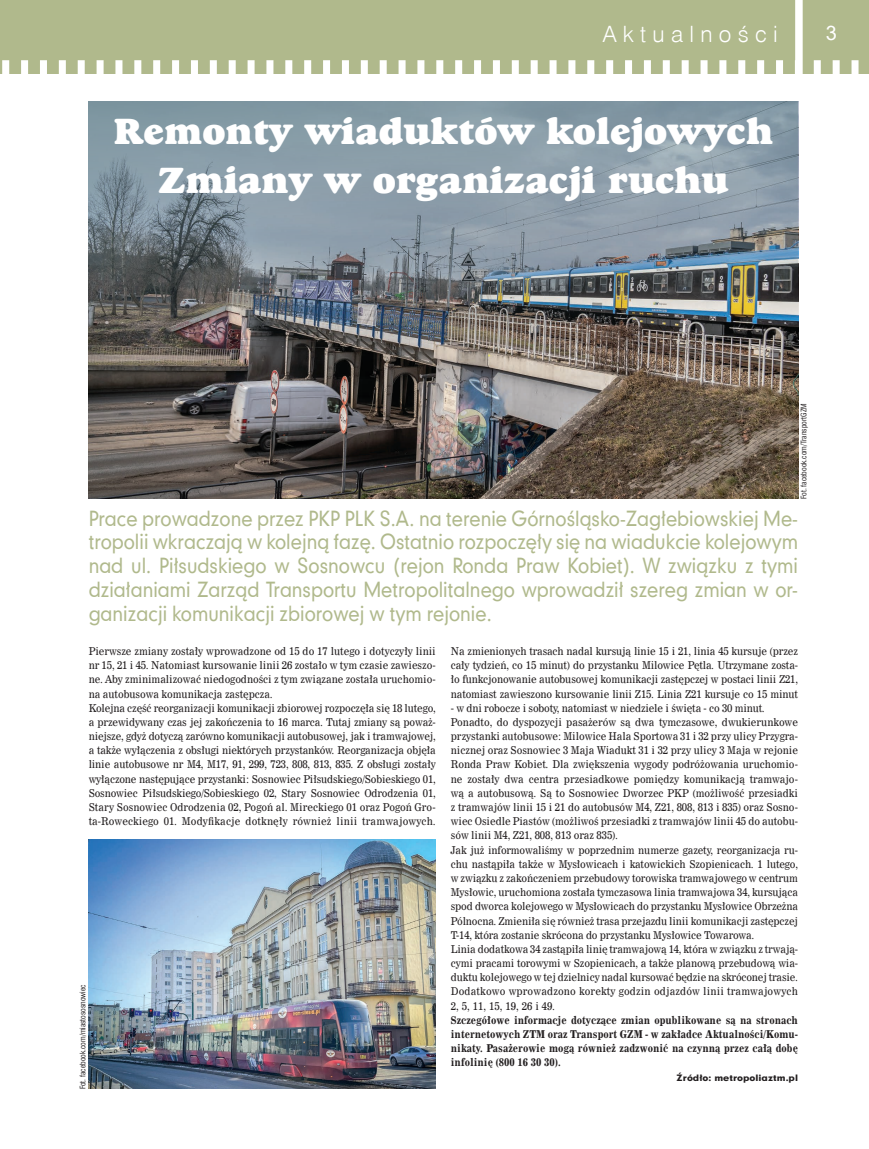
<style>
.page{position:relative;width:869px;height:1149px;background:#fff}
.page>*{position:absolute;margin:0;border:0;box-sizing:border-box;transform-origin:0 0}
.tytul{font:37.5px/48.8px "Goudy Hvyface EU";color:#fff;text-align:center}
.t1{font:22.5px "Swis 721 Lt EU";letter-spacing:.28em;color:#fff}
.lead{font:20px/23.8px "Geometric 706 Md EU";color:#b0b98c;text-align:justify;scale:.9 1}
.t2{font:20px "Arial";color:#fff}
.tekst{font:10.62px/14.1px "News 705 EU";letter-spacing:-.01em;color:#231f20;text-align:justify;scale:.9 1}
.tekst-2{font:700 10.62px/14.1px "News 705 EU";color:#231f20;text-align:justify;scale:.9 1}
.tekst-3{font:10.62px/14.1px "News 705 EU";letter-spacing:.01em;color:#231f20;scale:.9 1}
.podpis_autor{font:8.5px "Geometric 706 Blk EU";color:#231f20;scale:1.11 1}
.autor_foto{font:7.5px "Swis 721 Cn EU";color:#231f20}
</style>
<div class="page">
<div style="left:0;top:0;width:868px;height:73px;background:#b0b98c"></div>
<svg style="left:795px;top:0;width:7px;height:73px"></svg>
<div style="left:2px;top:60px;width:7px;height:38px;background:#fff"></div>
<div style="left:21px;top:60px;width:7px;height:38px;background:#fff"></div>
<div style="left:40px;top:60px;width:7px;height:38px;background:#fff"></div>
<div style="left:59px;top:60px;width:7px;height:38px;background:#fff"></div>
<div style="left:78px;top:60px;width:7px;height:38px;background:#fff"></div>
<div style="left:96px;top:60px;width:7px;height:38px;background:#fff"></div>
<div style="left:115px;top:60px;width:7px;height:38px;background:#fff"></div>
<div style="left:134px;top:60px;width:7px;height:38px;background:#fff"></div>
<div style="left:153px;top:60px;width:7px;height:38px;background:#fff"></div>
<div style="left:172px;top:60px;width:7px;height:38px;background:#fff"></div>
<div style="left:191px;top:60px;width:7px;height:38px;background:#fff"></div>
<div style="left:210px;top:60px;width:7px;height:38px;background:#fff"></div>
<div style="left:228px;top:60px;width:7px;height:38px;background:#fff"></div>
<div style="left:247px;top:60px;width:7px;height:38px;background:#fff"></div>
<div style="left:266px;top:60px;width:7px;height:38px;background:#fff"></div>
<div style="left:285px;top:60px;width:7px;height:38px;background:#fff"></div>
<div style="left:304px;top:60px;width:7px;height:38px;background:#fff"></div>
<div style="left:323px;top:60px;width:7px;height:38px;background:#fff"></div>
<div style="left:342px;top:60px;width:7px;height:38px;background:#fff"></div>
<div style="left:360px;top:60px;width:7px;height:38px;background:#fff"></div>
<div style="left:379px;top:60px;width:7px;height:38px;background:#fff"></div>
<div style="left:398px;top:60px;width:7px;height:38px;background:#fff"></div>
<div style="left:417px;top:60px;width:7px;height:38px;background:#fff"></div>
<div style="left:436px;top:60px;width:7px;height:38px;background:#fff"></div>
<div style="left:455px;top:60px;width:7px;height:38px;background:#fff"></div>
<div style="left:474px;top:60px;width:7px;height:38px;background:#fff"></div>
<div style="left:492px;top:60px;width:7px;height:38px;background:#fff"></div>
<div style="left:511px;top:60px;width:7px;height:38px;background:#fff"></div>
<div style="left:530px;top:60px;width:7px;height:38px;background:#fff"></div>
<div style="left:549px;top:60px;width:7px;height:38px;background:#fff"></div>
<div style="left:568px;top:60px;width:7px;height:38px;background:#fff"></div>
<div style="left:587px;top:60px;width:7px;height:38px;background:#fff"></div>
<div style="left:606px;top:60px;width:7px;height:38px;background:#fff"></div>
<div style="left:624px;top:60px;width:7px;height:38px;background:#fff"></div>
<div style="left:643px;top:60px;width:7px;height:38px;background:#fff"></div>
<div style="left:662px;top:60px;width:7px;height:38px;background:#fff"></div>
<div style="left:681px;top:60px;width:7px;height:38px;background:#fff"></div>
<div style="left:700px;top:60px;width:7px;height:38px;background:#fff"></div>
<div style="left:719px;top:60px;width:7px;height:38px;background:#fff"></div>
<div style="left:738px;top:60px;width:7px;height:38px;background:#fff"></div>
<div style="left:756px;top:60px;width:7px;height:38px;background:#fff"></div>
<div style="left:775px;top:60px;width:7px;height:38px;background:#fff"></div>
<div style="left:794px;top:60px;width:7px;height:38px;background:#fff"></div>
<div style="left:813px;top:60px;width:7px;height:38px;background:#fff"></div>
<div style="left:832px;top:60px;width:7px;height:38px;background:#fff"></div>
<div style="left:851px;top:60px;width:7px;height:38px;background:#fff"></div>
<img style="left:89px;top:102px;width:708px;height:397px">
<img style="left:89px;top:839px;width:346px;height:249px">
<p class="t1" style="left:602px;top:20px;width:165px">Aktualnośc</p>
<h2 class="t1" style="left:625px;top:20px;width:172px">Wydarzenia</h2>
<p class="t2" style="left:825px;top:19px;width:21px">33</p>
<p class="tytul" style="left:113px;top:107px;width:660px">Remonty wiaduktów kolejowych<br>Zmiany w organizacji ruchu</p>
<p class="autor_foto" style="left:798px;top:499px;width:97px;rotate:-90deg">Fot. facebook.com/TransportGZM</p>
<p class="lead" style="left:89px;top:506px;width:789px">Prace prowadzone przez PKP PLK S.A. na terenie Górnośląsko-Zagłebiowskiej Me&shy;tropolii wkraczają w kolejną fazę. Ostatnio rozpoczęły się na wiadukcie kolejowym nad ul. Piłsudskiego w Sosnowcu (rejon Ronda Praw Kobiet). W związku z tymi działaniami Zarząd Transportu Metropolitalnego wprowadził szereg zmian w or&shy;ganizacji komunikacji zbiorowej w tym rejonie.</p>
<p class="tekst" style="left:89px;top:644px;width:387px">Pierwsze zmiany zostały wprowadzone od 15 do 17 lutego i dotyczyły linii nr 15, 21 i 45. Natomiast kursowanie linii 26 zostało w tym czasie zawieszo&shy;ne. Aby zminimalizować niedogodności z tym związane została uruchomio&shy;na autobusowa komunikacja zastępcza.</p>
<p class="tekst" style="left:89px;top:701px;width:387px">Kolejna część reorganizacji komunikacji zbiorowej rozpoczęła się 18 lutego, a przewidywany czas jej zakończenia to 16 marca. Tutaj zmiany są poważ&shy;niejsze, gdyż dotyczą zarówno komunikacji autobusowej, jak i tramwajowej, a także wyłączenia z obsługi niektórych przystanków. Reorganizacja objęła linie autobusowe nr M4, M17, 91, 299, 723, 808, 813, 835. Z obsługi zostały wyłączone następujące przystanki: Sosnowiec Piłsudskiego/Sobieskiego 01, Sosnowiec Piłsudskiego/Sobieskiego 02, Stary Sosnowiec Odrodzenia 01, Stary Sosnowiec Odrodzenia 02, Pogoń al. Mireckiego 01 oraz Pogoń Gro&shy;ta-Roweckiego 01. Modyfikacje dotknęły również linii tramwajowych.</p>
<p class="autor_foto" style="left:78px;top:1089px;width:106px;rotate:-90deg">Fot. facebook.com/miastososnowiec</p>
<p class="tekst" style="left:450px;top:644px;width:387px">Na zmienionych trasach nadal kursują linie 15 i 21, linia 45 kursuje (przez cały tydzień, co 15 minut) do przystanku Milowice Pętla. Utrzymane zosta&shy;ło funkcjonowanie autobusowej komunikacji zastępczej w postaci linii Z21, natomiast zawieszono kursowanie linii Z15. Linia Z21 kursuje co 15 minut</p>
<p class="tekst" style="left:450px;top:701px;width:350px">- w dni robocze i soboty, natomiast w niedziele i święta - co 30 minut.</p>
<p class="tekst" style="left:450px;top:715px;width:387px">Ponadto, do dyspozycji pasażerów są dwa tymczasowe, dwukierunkowe przystanki autobusowe: Milowice Hala Sportowa 31 i 32 przy ulicy Przygra&shy;nicznej oraz Sosnowiec 3 Maja Wiadukt 31 i 32 przy ulicy 3 Maja w rejonie Ronda Praw Kobiet. Dla zwiększenia wygody podróżowania uruchomio&shy;ne zostały dwa centra przesiadkowe pomiędzy komunikacją tramwajo&shy;wą a autobusową. Są to Sosnowiec Dworzec PKP (możliwość przesiadki z tramwajów linii 15 i 21 do autobusów M4, Z21, 808, 813 i 835) oraz Sosno&shy;wiec Osiedle Piastów (możliwoś przesiadki z tramwajów linii 45 do autobu&shy;sów linii M4, Z21, 808, 813 oraz 835).</p>
<p class="tekst" style="left:450px;top:842px;width:387px">Jak już informowaliśmy w poprzednim numerze gazety, reorganizacja ru&shy;chu nastąpiła także w Mysłowicach i katowickich Szopienicach. 1 lutego, w związku z zakończeniem przebudowy torowiska tramwajowego w centrum Mysłowic, uruchomiona została tymczasowa linia tramwajowa 34, kursująca spod dworca kolejowego w Mysłowicach do przystanku Mysłowice Obrzeżna Pólnocna. Zmieniła się również trasa przejazdu linii komunikacji zastępczej T-14, która zostanie skrócona do przystanku Mysłowice Towarowa.</p>
<p class="tekst" style="left:450px;top:942px;width:387px">Linia dodatkowa 34 zastąpiła linię tramwajową 14, która w związku z trwają&shy;cymi pracami torowymi w Szopienicach, a także planową przebudową wia&shy;duktu kolejowego w tej dzielnicy nadal kursować będzie na skróconej trasie.</p>
<p class="tekst-3" style="left:450px;top:984px;width:387px">Dodatkowo wprowadzono korekty godzin odjazdów linii tramwajowych<br>2, 5, 11, 15, 19, 26 i 49.</p>
<p class="tekst-2" style="left:450px;top:1013px;width:387px">Szczegółowe informacje dotyczące zmian opublikowane są na stronach internetowych ZTM oraz Transport GZM - w zakładce Aktualności/Komu&shy;nikaty. Pasażerowie mogą również zadzwonić na czynną przez całą dobę infolinię (800 16 30 30).</p>
<p class="podpis_autor" style="left:676px;top:1071px;width:111px">Źródło: metropoliaztm.pl</p>
</div>
